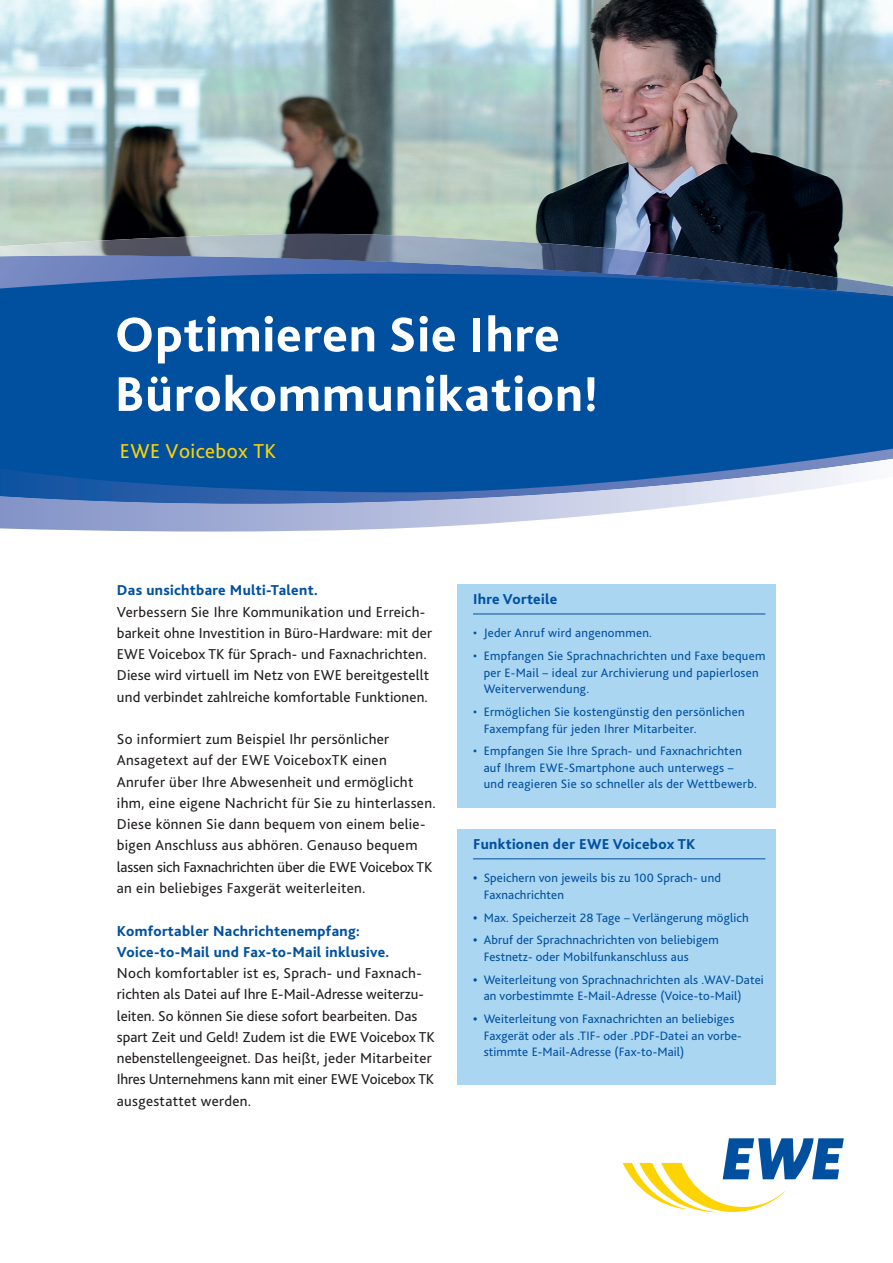
<style>
.page{position:relative;width:893px;height:1263px;background:#fff}
.page>*{position:absolute;margin:0;border:0;box-sizing:border-box;transform-origin:0 0}
.t1{font:800 51px/59.6px "Bliss 2";letter-spacing:.02em;color:#fff}
.t2{font:21px "Bliss 2";letter-spacing:.02em;color:#fed304}
.t3{font:15px/21.3px "Bliss 2";letter-spacing:.01em;color:#231f20}
.t4{font:800 15px/21.3px "Bliss 2";letter-spacing:.02em;color:#01509f}
.t5{font:12.75px/16.5px "Bliss 2";letter-spacing:.01em;color:#01509f}
.s1{font-weight:800}
</style>
<div class="page">
<img style="left:0;top:0;width:893px;height:234px">
<div style="left:457px;top:584px;width:319px;height:224px;background:#aad6f2"></div>
<hr style="left:473px;top:614px;width:292px;height:1px;background:#01509f">
<div style="left:457px;top:829px;width:319px;height:255px;background:#aad6f2"></div>
<hr style="left:473px;top:858px;width:292px;height:1px;background:#01509f">
<div style="left:0;top:299px;width:893px;height:150px;background:#01509f"></div>
<svg style="left:0;top:504px;width:698px;height:27px"></svg>
<svg style="left:0;top:449px;width:893px;height:55px;background:#3d74b3"></svg>
<img style="left:0;top:234px;width:893px;height:22px">
<svg style="left:0;top:256px;width:893px;height:43px;background:#305f9a"></svg>
<svg style="left:623px;top:1138px;width:221px;height:74px"></svg>
<h1 class="t1" style="left:115px;top:303px;width:484px">Optimieren Sie Ihre<br>Bürokommunikation!</h1>
<h2 class="t2" style="left:120px;top:438px;width:158px">EWE Voicebox TK</h2>
<p class="t4" style="left:117px;top:579px;width:202px">Das unsichtbare Multi-Talent.</p>
<p class="t3" style="left:117px;top:601px;width:317px">Verbessern Sie Ihre Kommunikation und Erreich&shy;barkeit ohne Investition in Büro-Hardware: mit der EWE Voicebox TK für Sprach- und Faxnachrichten.<br>Diese wird virtuell im Netz von EWE bereitgestellt und verbindet zahlreiche komfortable Funktionen.</p>
<p class="t3" style="left:117px;top:728px;width:320px">So informiert zum Beispiel Ihr persönlicher Ansagetext auf der EWE VoiceboxTK einen Anrufer über Ihre Abwesenheit und ermöglicht ihm, eine eigene Nachricht für Sie zu hinterlassen.<br>Diese können Sie dann bequem von einem belie&shy;bigen Anschluss aus abhören. Genauso bequem lassen sich Faxnachrichten über die EWE Voicebox TK an ein beliebiges Faxgerät weiterleiten.</p>
<p class="t4" style="left:117px;top:919px;width:274px">Komfortabler Nachrichtenempfang:<br>Voice-to-Mail und Fax-to-Mail inklusive.</p>
<p class="t3" style="left:117px;top:962px;width:319px">Noch komfortabler ist es, Sprach- und Faxnach&shy;richten als Datei auf Ihre E-Mail-Adresse weiterzu&shy;leiten. So können Sie diese sofort bearbeiten. Das spart Zeit und Geld! Zudem ist die EWE Voicebox TK nebenstellengeeignet. Das heißt, jeder Mitarbeiter Ihres Unternehmens kann mit einer EWE Voicebox TK ausgestattet werden.</p>
<p class="t4" style="left:473px;top:588px;width:86px">Ihre Vorteile</p>
<p class="t5" style="left:473px;top:624px;width:180px">• Jeder Anruf wird angenommen.</p>
<p class="t5" style="left:484px;top:647px;width:283px;text-indent:-11px">• Empfangen Sie Sprachnachrichten und Faxe bequem per E-Mail – ideal zur Archivierung und papierlosen<br>Weiterverwendung.</p>
<p class="t5" style="left:484px;top:703px;width:262px;text-indent:-11px">• Ermöglichen Sie kostengünstig den persönlichen<br>Faxempfang für jeden Ihrer Mitarbeiter.</p>
<p class="t5" style="left:484px;top:742px;width:275px;text-indent:-11px">• Empfangen Sie Ihre Sprach- und Faxnachrichten auf Ihrem EWE-Smartphone auch unterwegs –<br>und reagieren Sie so schneller als der Wettbewerb.</p>
<p class="t4" style="left:473px;top:833px;width:224px">Funktionen der EWE Voicebox TK</p>
<p class="t5" style="left:484px;top:869px;width:239px;text-indent:-11px"><span class="s1">•</span> Speichern von jeweils bis zu 100 Sprach- und<br>Faxnachrichten</p>
<p class="t5" style="left:473px;top:909px;width:277px"><span class="s1">•</span> Max. Speicherzeit 28 Tage – Verlängerung möglich</p>
<p class="t5" style="left:484px;top:931px;width:237px;text-indent:-11px"><span class="s1">•</span> Abruf der Sprachnachrichten von beliebigem<br>Festnetz- oder Mobilfunkanschluss aus</p>
<p class="t5" style="left:484px;top:971px;width:282px;text-indent:-11px"><span class="s1">•</span> Weiterleitung von Sprachnachrichten als .WAV-Datei an vorbestimmte E-Mail-Adresse (Voice-to-Mail)</p>
<p class="t5" style="left:484px;top:1010px;width:260px;text-indent:-11px"><span class="s1">•</span> Weiterleitung von Faxnachrichten an beliebiges<br>Faxgerät oder als .TIF- oder .PDF-Datei an vorbe&shy;stimmte E-Mail-Adresse (Fax-to-Mail)</p>
</div>
